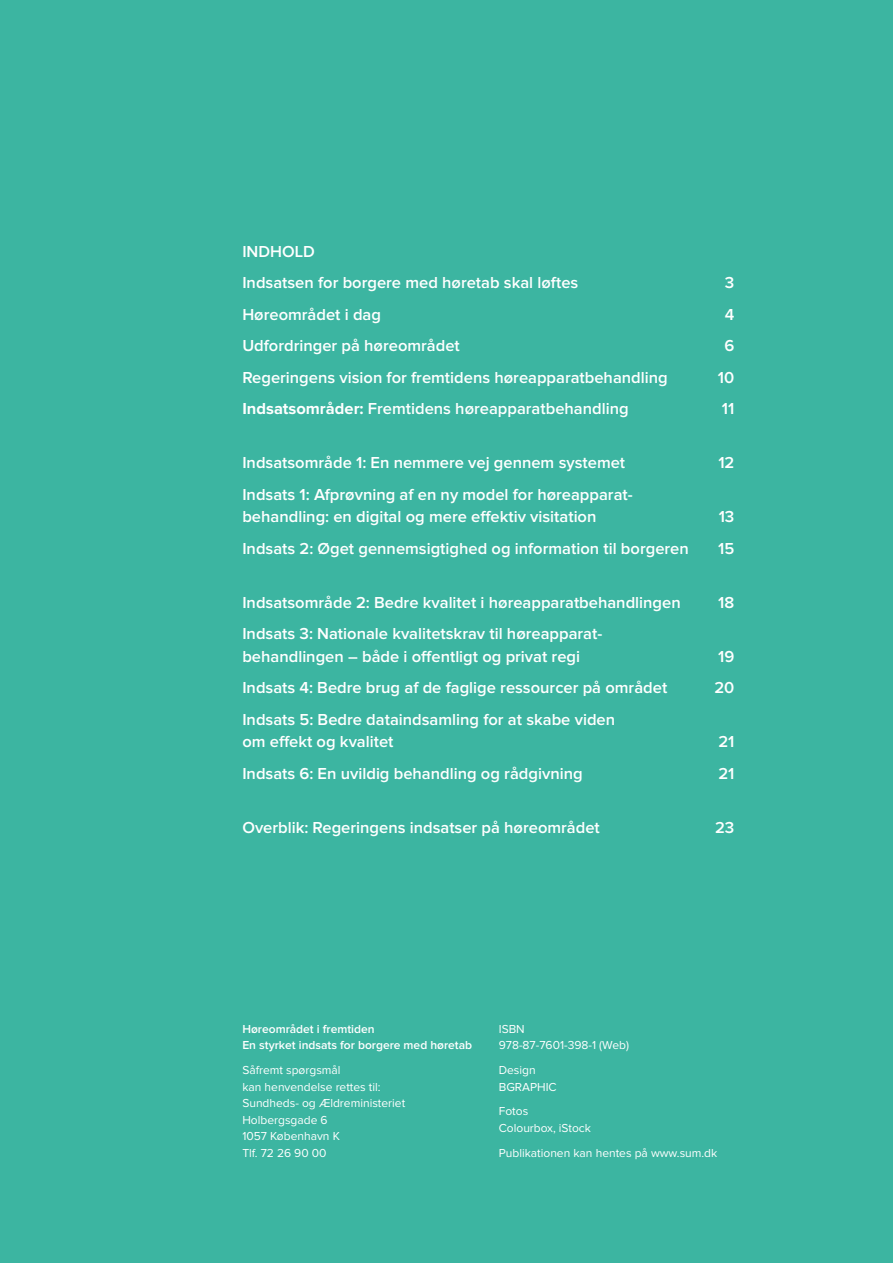
<style>
.page{position:relative;width:893px;height:1263px;background:#3cb5a1}
.page>*{position:absolute;margin:0;border:0;box-sizing:border-box;transform-origin:0 0}
.t1{font:600 16.5px/22.5px "Proxima Nova";color:#fff}
.t2{font:12px/16.5px "Proxima Nova";color:#fff}
.t3{font:600 12px/16.5px "Proxima Nova";color:#fff}
.s1{font-weight:700}
</style>
<div class="page">
<h1 class="t1" style="left:242px;top:241px;width:74px">INDHOLD</h1>
<p class="t1" style="left:242px;top:272px;width:337px">Indsatsen for borgere med høretab skal løftes</p>
<p class="t1" style="left:725px;top:272px;width:11px">3</p>
<p class="t1" style="left:242px;top:304px;width:140px">Høreområdet i dag</p>
<p class="t1" style="left:725px;top:304px;width:11px">4</p>
<p class="t1" style="left:242px;top:335px;width:219px">Udfordringer på høreområdet</p>
<p class="t1" style="left:724px;top:335px;width:11px">6</p>
<p class="t1" style="left:242px;top:367px;width:427px">Regeringens vision for fremtidens høreapparatbehandling</p>
<p class="t1" style="left:718px;top:367px;width:18px">10</p>
<p class="t1" style="left:242px;top:398px;width:388px"><span class="s1">Indsatsområder:</span> Fremtidens høreapparatbehandling</p>
<p class="t1" style="left:722px;top:398px;width:14px">11</p>
<p class="t1" style="left:242px;top:452px;width:384px">Indsatsområde 1: En nemmere vej gennem systemet</p>
<p class="t1" style="left:718px;top:452px;width:18px">12</p>
<p class="t1" style="left:242px;top:484px;width:392px">Indsats 1: Afprøvning af en ny model for høreapparat&shy;behandling: en digital og mere effektiv visitation</p>
<p class="t1" style="left:719px;top:506px;width:17px">13</p>
<p class="t1" style="left:242px;top:538px;width:448px">Indsats 2: Øget gennemsigtighed og information til borgeren</p>
<p class="t1" style="left:718px;top:538px;width:18px">15</p>
<p class="t1" style="left:242px;top:592px;width:440px">Indsatsområde 2: Bedre kvalitet i høreapparatbehandlingen</p>
<p class="t1" style="left:718px;top:592px;width:18px">18</p>
<p class="t1" style="left:242px;top:623px;width:361px">Indsats 3: Nationale kvalitetskrav til høreapparat&shy;behandlingen – både i offentligt og privat regi</p>
<p class="t1" style="left:718px;top:646px;width:18px">19</p>
<p class="t1" style="left:242px;top:677px;width:426px">Indsats 4: Bedre brug af de faglige ressourcer på området</p>
<p class="t1" style="left:714px;top:677px;width:21px">20</p>
<p class="t1" style="left:242px;top:709px;width:374px">Indsats 5: Bedre dataindsamling for at skabe viden om effekt og kvalitet</p>
<p class="t1" style="left:718px;top:731px;width:18px">21</p>
<p class="t1" style="left:242px;top:763px;width:342px">Indsats 6: En uvildig behandling og rådgivning</p>
<p class="t1" style="left:718px;top:763px;width:18px">21</p>
<p class="t1" style="left:242px;top:817px;width:359px">Overblik: Regeringens indsatser på høreområdet</p>
<p class="t1" style="left:715px;top:817px;width:21px">23</p>
<h1 class="t3" style="left:242px;top:1021px;width:231px">Høreområdet i fremtiden<br>En styrket indsats for borgere med høretab</h1>
<p class="t2" style="left:242px;top:1062px;width:140px">Såfremt spørgsmål<br>kan henvendelse rettes til:</p>
<p class="t2" style="left:242px;top:1095px;width:164px">Sundheds- og Ældreministeriet</p>
<p class="t2" style="left:242px;top:1112px;width:87px">Holbergsgade 6</p>
<p class="t2" style="left:242px;top:1128px;width:99px">1057 København K</p>
<p class="t2" style="left:242px;top:1145px;width:86px">Tlf. 72 26 90 00</p>
<p class="t2" style="left:499px;top:1021px;width:132px">ISBN<br>978-87-7601-398-1 (Web)</p>
<p class="t2" style="left:499px;top:1062px;width:59px">Design<br>BGRAPHIC</p>
<p class="t2" style="left:499px;top:1104px;width:94px">Fotos<br>Colourbox, iStock</p>
<p class="t2" style="left:499px;top:1145px;width:220px">Publikationen kan hentes på www.sum.dk</p>
</div>
